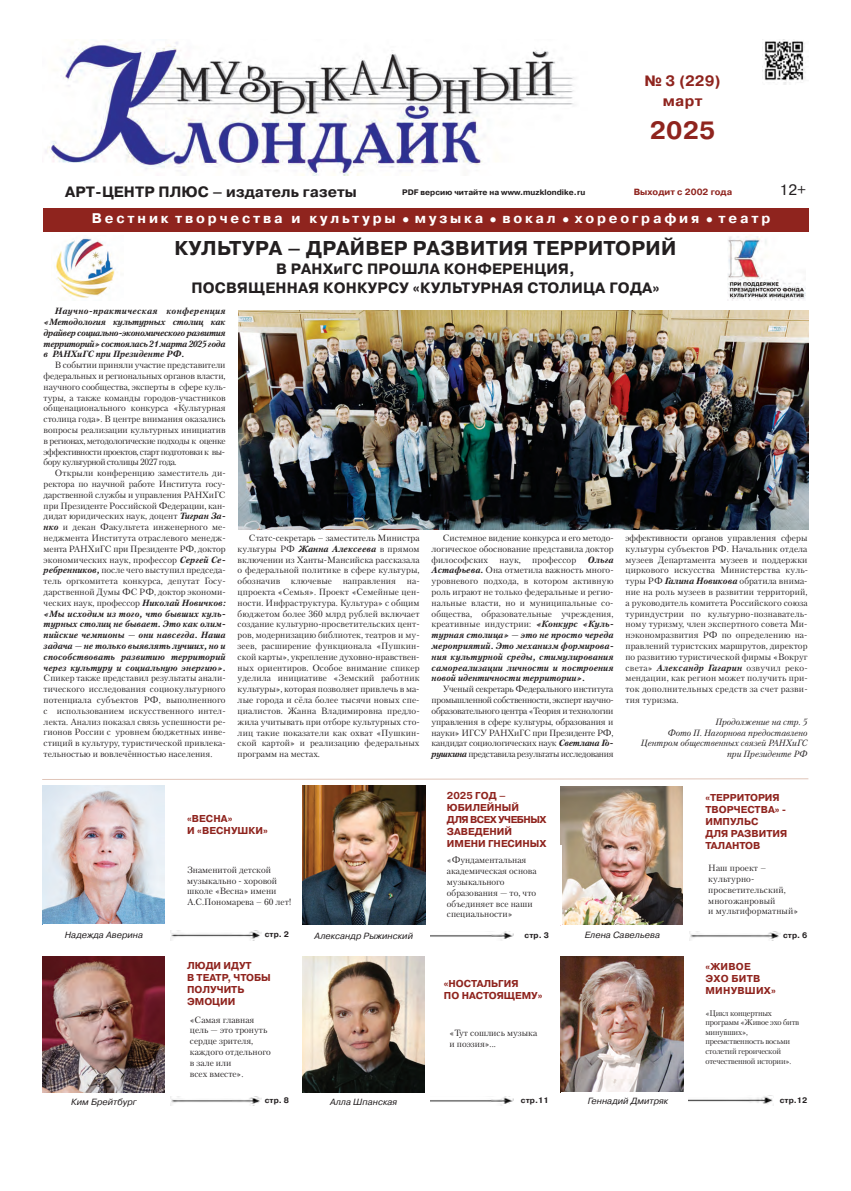
<style>
.page{position:relative;width:851px;height:1191px;background:#fff}
.page>*{position:absolute;margin:0;border:0;box-sizing:border-box;transform-origin:0 0}
.t1{font:700 25px "Pragmatica C";color:#8f241e}
.t2{font:700 20px "Pragmatica C";letter-spacing:.015em;color:#231f20}
.t3{font:700 15px/19px "Pragmatica C";letter-spacing:.015em;color:#231f20;text-align:center}
.t4{font:700 15px/20px "Pragmatica C";letter-spacing:.025em;color:#8f241e;text-align:center}
.t5{font:15px "Pragmatica C";color:#231f20}
.t6{font:700 14px "Pragmatica C";letter-spacing:.2em;color:#fff}
.t7{font:700 10px/12px "Pragmatica C";color:#8f241e}
.t8{font:700 10px/12px "Pragmatica C";letter-spacing:.025em;color:#8f241e}
.t9{font:9px/10.8px "Petersburg C";color:#231f20;text-align:justify}
.t10{font:italic 700 9px/10.8px "Petersburg C";color:#231f20;text-align:justify}
.t11{font:italic 9px/10.8px "Petersburg C";color:#231f20;text-align:right}
.t12{font:italic 9px "Pragmatica C";letter-spacing:.005em;color:#231f20}
.t13{font:700 9px "Pragmatica C";letter-spacing:.005em;color:#8f241e}
.t14{font:8px/9.6px "Petersburg C";letter-spacing:-.025em;color:#231f20}
.t15{font:700 8px "Pragmatica C";letter-spacing:.005em;color:#231f20}
.s1{font-weight:700;font-style:italic}
.s2{font-weight:400;font-style:normal}
</style>
<div class="page">
<div style="left:43px;top:208px;width:765px;height:23px;background:#8f241e"></div>
<img style="left:762px;top:41px;width:43px;height:44px">
<img style="left:45px;top:42px;width:529px;height:133px">
<img style="left:171px;top:930px;width:90px;height:10px">
<img style="left:689px;top:931px;width:91px;height:9px">
<img style="left:561px;top:956px;width:122px;height:136px">
<img style="left:688px;top:1095px;width:85px;height:9px">
<img style="left:171px;top:1096px;width:90px;height:9px">
<img style="left:430px;top:1096px;width:83px;height:9px">
<img style="left:430px;top:931px;width:83px;height:9px">
<img style="left:43px;top:956px;width:121px;height:136px">
<img style="left:302px;top:956px;width:122px;height:136px">
<img style="left:42px;top:778px;width:767px;height:147px">
<img style="left:238px;top:310px;width:570px;height:219px">
<img style="left:55px;top:238px;width:60px;height:60px">
<img style="left:727px;top:236px;width:78px;height:65px">
<h3 class="t4" style="left:644px;top:71px;width:78px">№ 3 (229) март</h3>
<h1 class="t1" style="left:649px;top:116px;width:67px">2025</h1>
<h3 class="t3" style="left:65px;top:182px;width:293px">АРТ-ЦЕНТР ПЛЮС – издатель газеты</h3>
<p class="t15" style="left:402px;top:188px;width:185px">PDF версию читайте на www.muzklondike.ru</p>
<p class="t13" style="left:633px;top:187px;width:100px">Выходит с 2002 года</p>
<h3 class="t5" style="left:779px;top:181px;width:28px">12+</h3>
<h3 class="t6" style="left:92px;top:210px;width:679px">Вестник творчества и культуры ● музыка ● вокал ● хореография ● театр</h3>
<h2 class="t2" style="left:174px;top:236px;width:503px">КУЛЬТУРА – ДРАЙВЕР РАЗВИТИЯ ТЕРРИТОРИЙ</h2>
<h3 class="t3" style="left:191px;top:259px;width:469px">В РАНХиГС ПРОШЛА КОНФЕРЕНЦИЯ,<br>ПОСВЯЩЕННАЯ КОНКУРСУ «КУЛЬТУРНАЯ СТОЛИЦА ГОДА»</h3>
<p class="t10" style="left:44px;top:306px;width:183px;text-indent:11px">Научно-практическая конференция «Методология культурных столиц как драйвер социально-экономического развития территорий» состоялась 21 марта 2025 года в РАНХиГС при Президенте РФ.</p>
<p class="t9" style="left:44px;top:360px;width:184px;text-indent:11px">В событии приняли участие представители федеральных и региональных органов власти, научного сообщества, эксперты в сфере куль&shy;туры, а также команды городов-участников общенационального конкурса «Культурная столица года». В центре внимания оказались вопросы реализации культурных инициатив в регионах, методологические подходы к оценке эффективности проектов, старт подготовки к вы&shy;бору культурной столицы 2027 года.</p>
<p class="t9" style="left:44px;top:468px;width:183px;text-indent:11px">Открыли конференцию заместитель ди&shy;ректора по научной работе Института госу&shy;дарственной службы и управления РАНХиГС при Президенте Российской Федерации, кан&shy;дидат юридических наук, доцент <span class="s1">Тигран За&shy;нко</span> и декан Факультета инженерного ме&shy;неджмента Института отраслевого менедж&shy;мента РАНХиГС при Президенте РФ, доктор экономических наук, профессор <span class="s1">Сергей Се&shy;ребренников,</span> после чего выступил председа&shy;тель оргкомитета конкурса, депутат Госу&shy;дарственной Думы ФС РФ, доктор экономи&shy;ческих наук, профессор <span class="s1">Николай Новичков: «Мы исходим из того, что бывших куль&shy;турных столиц не бывает. Это как олим&shy;пийские чемпионы — они навсегда. Наша задача — не только выявлять лучших, но и способствовать развитию территорий через культуру и социальную энергию».</span></p>
<p class="t9" style="left:44px;top:673px;width:183px">Спикер также представил результаты анали&shy;тического исследования социокультурного потенциала субъектов РФ, выполненного с использованием искусственного интел&shy;лекта. Анализ показал связь успешности ре&shy;гионов России с уровнем бюджетных инве&shy;стиций в культуру, туристической привлека&shy;тельностью и вовлечённостью населения.</p>
<p class="t9" style="left:237px;top:532px;width:183px;text-indent:11px">Статс-секретарь – заместитель Министра культуры РФ <span class="s1">Жанна Алексеева</span> в прямом включении из Ханты-Мансийска рассказала о федеральной политике в сфере культуры, обозначив ключевые направления на&shy;цпроекта «Семья». Проект «Семейные цен&shy;ности. Инфраструктура. Культура» с общим бюджетом более 360 млрд рублей включает создание культурно-просветительских цент&shy;ров, модернизацию библиотек, театров и му&shy;зеев, расширение функционала «Пушкин&shy;ской карты», укрепление духовно-нравствен&shy;ных ориентиров. Особое внимание спикер уделила инициативе «Земский работник культуры», которая позволяет привлечь в ма&shy;лые города и сёла более тысячи новых спе&shy;циалистов. Жанна Владимировна предло&shy;жила учитывать при отборе культурных сто&shy;лиц такие показатели как охват «Пушкин&shy;ской картой» и реализацию федеральных программ на местах.</p>
<p class="t9" style="left:431px;top:532px;width:183px;text-indent:11px">Системное видение конкурса и его методо&shy;логическое обоснование представила доктор философских</p>
<p class="t9" style="left:499px;top:554px;width:23px">наук,</p>
<p class="t9" style="left:532px;top:554px;width:45px">профессор</p>
<p class="t10" style="left:431px;top:554px;width:183px;text-indent:156px">Ольга Астафьева. <span class="s2">Она отметила важность много&shy;уровневого подхода, в котором активную роль играют не только федеральные и регио&shy;нальные власти, но и муниципальные со&shy;общества, образовательные учреждения, креативные индустрии:</span> «Конкурс «Куль&shy;турная столица» — это не просто череда мероприятий. Это механизм формирова&shy;ния культурной среды, стимулирования самореализации личности и построения новой идентичности территории».</p>
<p class="t9" style="left:431px;top:684px;width:183px;text-indent:11px">Ученый секретарь Федерального института промышленной собственности, эксперт научно&shy;образовательного центра «Теория и технологии управления в сфере культуры, образования и науки» ИГСУ РАНХиГС при Президенте РФ, кандидат социологических наук <span class="s1">Светлана Го&shy;рушкина</span> представила результаты исследования</p>
<p class="t9" style="left:625px;top:532px;width:184px">эффективности органов управления сферы культуры субъектов РФ. Начальник отдела музеев Департамента музеев и поддержки циркового искусства Министерства куль&shy;туры РФ <span class="s1">Галина Новикова</span> обратила внима&shy;ние на роль музеев в развитии территорий, а руководитель комитета Российского союза туриндустрии по культурно-познаватель&shy;ному туризму, член экспертного совета Ми&shy;нэкономразвития РФ по определению на&shy;правлений туристских маршрутов, директор по развитию туристической фирмы «Вокруг света» <span class="s1">Александр Гагарин</span> озвучил реко&shy;мендации, как регион может получить при&shy;ток дополнительных средств за счет разви&shy;тия туризма.</p>
<p class="t11" style="left:641px;top:716px;width:168px">Продолжение на стр. 5<br>Фото П. Нагорнова предоставлено<br>Центром общественных связей РАНХиГС при Президенте РФ</p>
<p class="t7" style="left:187px;top:812px;width:82px">«ВЕСНА»<br>И «ВЕСНУШКИ»</p>
<p class="t9" style="left:187px;top:864px;width:106px;text-align:left">Знаменитой детской музыкально - хоровой школе «Весна» имени<br>А.С.Пономарева – 60 лет!</p>
<p class="t7" style="left:447px;top:789px;width:101px">2025 ГОД –<br>ЮБИЛЕЙНЫЙ<br>ДЛЯ ВСЕХ УЧЕБНЫХ<br>ЗАВЕДЕНИЙ<br>ИМЕНИ ГНЕСИНЫХ</p>
<p class="t9" style="left:447px;top:854px;width:91px;text-align:left">«Фундаментальная академическая основа музыкального образования — то, что объединяет все наши специальности»</p>
<p class="t7" style="left:705px;top:792px;width:83px">«ТЕРРИТОРИЯ<br>ТВОРЧЕСТВА» -<br>ИМПУЛЬС<br>ДЛЯ РАЗВИТИЯ<br>ТАЛАНТОВ</p>
<p class="t9" style="left:708px;top:862px;width:91px;text-align:left">Наш проект – культурно&shy;просветительский, многожанровый<br>и мультиформатный»</p>
<p class="t12" style="left:65px;top:929px;width:80px">Надежда Аверина</p>
<p class="t12" style="left:584px;top:929px;width:77px">Елена Савельева</p>
<p class="t15" style="left:265px;top:930px;width:26px">стр. 2</p>
<p class="t15" style="left:783px;top:930px;width:26px">стр. 6</p>
<p class="t15" style="left:524px;top:930px;width:26px">стр. 3</p>
<p class="t12" style="left:314px;top:930px;width:100px">Александр Рыжинский</p>
<p class="t7" style="left:187px;top:959px;width:85px">ЛЮДИ ИДУТ<br>В ТЕАТР, ЧТОБЫ<br>ПОЛУЧИТЬ<br>ЭМОЦИИ</p>
<p class="t9" style="left:190px;top:1014px;width:82px;text-align:left">«Самая главная цель — это тронуть сердце зрителя, каждого отдельного в зале или<br>всех вместе».</p>
<p class="t7" style="left:444px;top:977px;width:100px">«НОСТАЛЬГИЯ<br>ПО НАСТОЯЩЕМУ»</p>
<p class="t9" style="left:449px;top:1027px;width:89px">«Тут сошлись музыка и поэзия»...</p>
<p class="t8" style="left:705px;top:961px;width:72px">«ЖИВОЕ<br>ЭХО БИТВ<br>МИНУВШИХ»</p>
<p class="t14" style="left:705px;top:1008px;width:95px">«Цикл концертных программ «Живое эхо битв минувших», преемственность восьми столетий героической отечественной истории».</p>
<p class="t15" style="left:265px;top:1095px;width:26px">стр. 8</p>
<p class="t15" style="left:521px;top:1095px;width:29px">стр.11</p>
<p class="t12" style="left:71px;top:1096px;width:67px">Ким Брейтбург</p>
<p class="t12" style="left:330px;top:1096px;width:69px">Алла Шпанская</p>
<p class="t12" style="left:587px;top:1095px;width:82px">Геннадий Дмитряк</p>
<p class="t15" style="left:779px;top:1095px;width:29px">стр.12</p>
</div>
